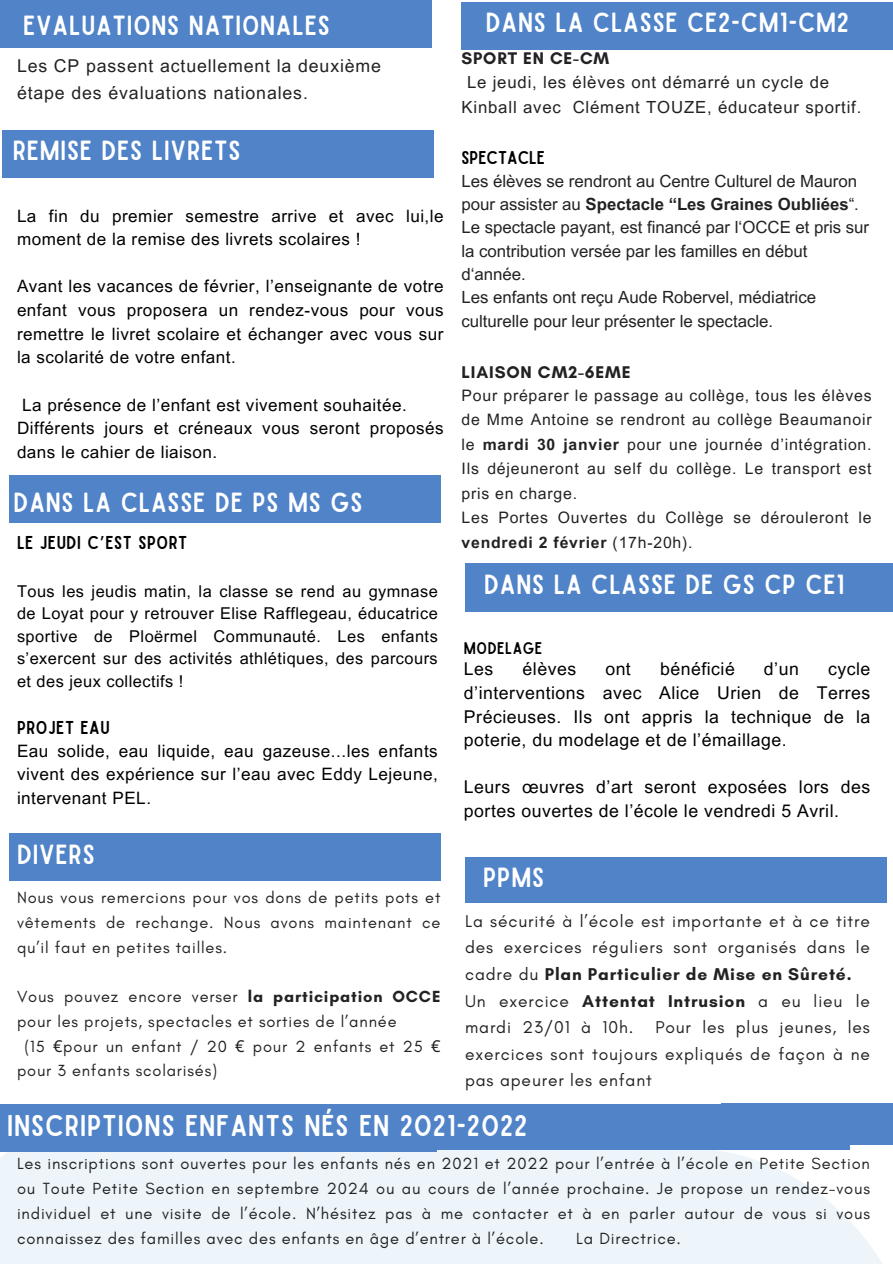
<style>
.page{position:relative;width:893px;height:1264px;background:#fff}
.page>*{position:absolute;margin:0;border:0;box-sizing:border-box;transform-origin:0 0}
.t1{font:28.65px "Sailors";letter-spacing:.03em;color:#fff}
.t2{font:26.4px "Sailors";letter-spacing:.03em;color:#fff}
.t3{font:17.85px "Sailors";letter-spacing:.03em;color:#000}
.t4{font:17.7px/23.7px "Arial MT Pro";letter-spacing:.03em;color:#000;text-align:justify}
.t5{font:17.7px/27px "Arial MT Pro";letter-spacing:.05em;color:#222}
.t6{font:17.7px "Sailors";color:#000}
.t7{font:17.4px/26.5px "Glacial Indifference";letter-spacing:.05em;color:#222}
.t8{font:700 17.25px "Glacial Indifference";letter-spacing:.05em;color:#222}
.t9{font:17.1px/23.7px "Arial MT Pro";letter-spacing:.03em;color:#000}
.t10{font:700 17.1px "Glacial Indifference";letter-spacing:.05em;color:#222}
.t11{font:16.8px/23.2px "Arial MT Pro";color:#222}
.t12{font:16.65px/25.5px "Arial MT Pro";letter-spacing:.05em;color:#222}
.t13{font:16.5px/25px "Glacial Indifference";letter-spacing:.05em;color:#222;text-align:justify}
.t14{font:16.35px/22.5px "Arial MT Pro";letter-spacing:.03em;color:#000;text-align:justify}
.t15{font:16.05px "Sailors";letter-spacing:.03em;color:#000}
.t16{font:15.75px/24.5px "Arial MT Pro";letter-spacing:.05em;color:#222;text-align:justify}
.s1{font-family:"Noto Sans Gurmukhi"}
.s2{font-weight:700}
.s3{font-family:"Noto Sans"}
</style>
<div class="page">
<div style="left:0;top:0;width:432px;height:47px;background:#5083c8"></div>
<div style="left:2px;top:130px;width:431px;height:47px;background:#5083c8"></div>
<div style="left:465px;top:857px;width:421px;height:45px;background:#5083c8"></div>
<div style="left:461px;top:2px;width:431px;height:47px;background:#5083c8"></div>
<div style="left:9px;top:833px;width:432px;height:47px;background:#5083c8"></div>
<svg style="left:0;top:1144px;width:892px;height:119px;background:#ecf4f9"></svg>
<div style="left:0;top:1104px;width:436px;height:47px;background:#5083c8"></div>
<div style="left:432px;top:1104px;width:417px;height:45px;background:#5083c8"></div>
<div style="left:465px;top:563px;width:427px;height:48px;background:#5083c8"></div>
<div style="left:9px;top:475px;width:432px;height:47px;background:#5083c8"></div>
<div style="left:721px;top:1103px;width:171px;height:41px;background:#5083c8"></div>
<p class="t2" style="left:23px;top:16px;width:308px">EVALUATIONS NATIONALES</p>
<h2 class="t5" style="left:17px;top:54px;width:365px">Les CP passent actuellement la deuxième étape des évaluations nationales.</h2>
<h3 class="t2" style="left:13px;top:141px;width:229px">REMISE DES LIVRETS</h3>
<h3 class="t9" style="left:17px;top:206px;width:428px">La fin du premier semestre arrive et avec lui,le moment de la remise des livrets scolaires !</h3>
<h3 class="t9" style="left:17px;top:277px;width:428px;text-align:justify">Avant les vacances de février, l’enseignante de votre enfant vous proposera un rendez-vous pour vous remettre le livret scolaire et échanger avec vous sur la scolarité de votre enfant.</h3>
<p class="t9" style="left:17px;top:395px;width:428px;text-indent:5px">La présence de l’enfant est vivement souhaitée.<br>Différents jours et créneaux vous seront proposés dans le cahier de liaison.</p>
<h2 class="t2" style="left:14px;top:492px;width:350px">DANS LA CLASSE DE PS MS GS</h2>
<h3 class="t3" style="left:17px;top:536px;width:172px">LE JEUDI C<span class="s1">’</span>EST SPORT</h3>
<h3 class="t14" style="left:17px;top:581px;width:422px">Tous les jeudis matin, la classe se rend au gymnase de Loyat pour y retrouver Elise Rafflegeau, éducatrice sportive de Ploërmel Communauté. Les enfants s’exercent sur des activités athlétiques, des parcours et des jeux collectifs !</h3>
<h3 class="t3" style="left:17px;top:721px;width:94px">PROJET EAU</h3>
<h3 class="t9" style="left:17px;top:740px;width:422px;text-align:justify">Eau solide, eau liquide, eau gazeuse...les enfants vivent des expérience sur l’eau avec Eddy Lejeune, intervenant PEL.</h3>
<p class="t2" style="left:17px;top:844px;width:79px">DIVERS</p>
<h3 class="t13" style="left:17px;top:885px;width:425px">Nous vous remercions pour vos dons de petits pots et vêtements de rechange. Nous avons maintenant ce qu’il faut en petites tailles.</h3>
<p class="t13" style="left:17px;top:983px;width:425px">Vous pouvez encore verser <span class="s2">la participation OCCE</span></p>
<p class="t13" style="left:17px;top:1008px;width:381px">pour les projets, spectacles et sorties de l’année</p>
<p class="t13" style="left:24px;top:1033px;width:417px">(15 <span class="s3">€</span>pour un enfant / 20 <span class="s3">€</span> pour 2 enfants et 25 <span class="s3">€</span></p>
<p class="t13" style="left:17px;top:1058px;width:202px">pour 3 enfants scolarisés)</p>
<p class="t2" style="left:486px;top:13px;width:364px">DANS LA CLASSE CE2-CM1-CM2</p>
<p class="t10" style="left:461px;top:48px;width:149px">SPORT EN CE-CM</p>
<p class="t12" style="left:461px;top:71px;width:401px;text-indent:5px">Le jeudi, les élèves ont démarré un cycle de<br>Kinball avec Clément TOUZE, éducateur sportif.</p>
<p class="t6" style="left:461px;top:151px;width:85px">SPECTACLE</p>
<p class="t11" style="left:461px;top:171px;width:409px">Les élèves se rendront au Centre Culturel de Mauron pour assister au <span class="s2">Spectacle “Les Graines Oubliées</span>“.<br>Le spectacle payant, est financé par l‘OCCE et pris sur la contribution versée par les familles en début d‘année.<br>Les enfants ont reçu Aude Robervel, médiatrice culturelle pour leur présenter le spectacle.</p>
<h3 class="t8" style="left:461px;top:361px;width:171px">LIAISON CM2-6EME</h3>
<p class="t16" style="left:461px;top:385px;width:411px">Pour préparer le passage au collège, tous les élèves de Mme Antoine se rendront au collège Beaumanoir le <span class="s2">mardi 30 janvier</span> pour une journée d’intégration.<br>Ils déjeuneront au self du collège. Le transport est pris en charge.</p>
<h2 class="t16" style="left:461px;top:507px;width:411px">Les Portes Ouvertes du Collège se dérouleront le <span class="s2">vendredi 2 février</span> (17h-20h).</h2>
<h3 class="t2" style="left:484px;top:575px;width:361px">DANS LA CLASSE DE GS CP CE1</h3>
<h2 class="t15" style="left:464px;top:642px;width:80px">MODELAGE</h2>
<h2 class="t4" style="left:464px;top:659px;width:31px">Les</h2>
<h2 class="t4" style="left:522px;top:659px;width:55px">élèves</h2>
<h2 class="t4" style="left:605px;top:659px;width:27px">ont</h2>
<h2 class="t4" style="left:660px;top:659px;width:76px">bénéficié</h2>
<h2 class="t4" style="left:763px;top:659px;width:36px">d’un</h2>
<h2 class="t4" style="left:464px;top:659px;width:408px;text-indent:364px">cycle d’interventions avec Alice Urien de Terres Précieuses. Ils ont appris la technique de la poterie, du modelage et de l’émaillage.</h2>
<h3 class="t4" style="left:464px;top:777px;width:408px">Leurs œuvres d’art seront exposées lors des portes ouvertes de l’école le vendredi 5 Avril.</h3>
<h3 class="t2" style="left:483px;top:868px;width:62px">PPMS</h3>
<h1 class="t7" style="left:465px;top:907px;width:406px">La sécurité à l’école est importante et à ce titre des exercices réguliers sont organisés dans le cadre du <span class="s2">Plan Particulier de Mise en Sûreté.<br></span>Un exercice <span class="s2">Attentat Intrusion</span> a eu lieu le mardi 23/01 à 10h.</h1>
<h1 class="t7" style="left:465px;top:1013px;width:406px;text-align:justify;text-indent:190px">Pour les plus jeunes, les exercices sont toujours expliqués de façon à ne pas apeurer les enfant</h1>
<p class="t1" style="left:7px;top:1115px;width:522px">INSCRIPTIONS ENFANTS NÉS EN 2021-2022</p>
<h1 class="t13" style="left:17px;top:1150px;width:854px">Les inscriptions sont ouvertes pour les enfants nés en 2021 et 2022 pour l’entrée à l’école en Petite Section ou Toute Petite Section en septembre 2024 ou au cours de l’année prochaine. Je propose un rendez-vous individuel et une visite de l’école. N’hésitez pas à me contacter et à en parler autour de vous si vous connaissez des familles avec des enfants en âge d’entrer à l’école.</h1>
<h1 class="t13" style="left:576px;top:1225px;width:106px">La Directrice.</h1>
</div>
